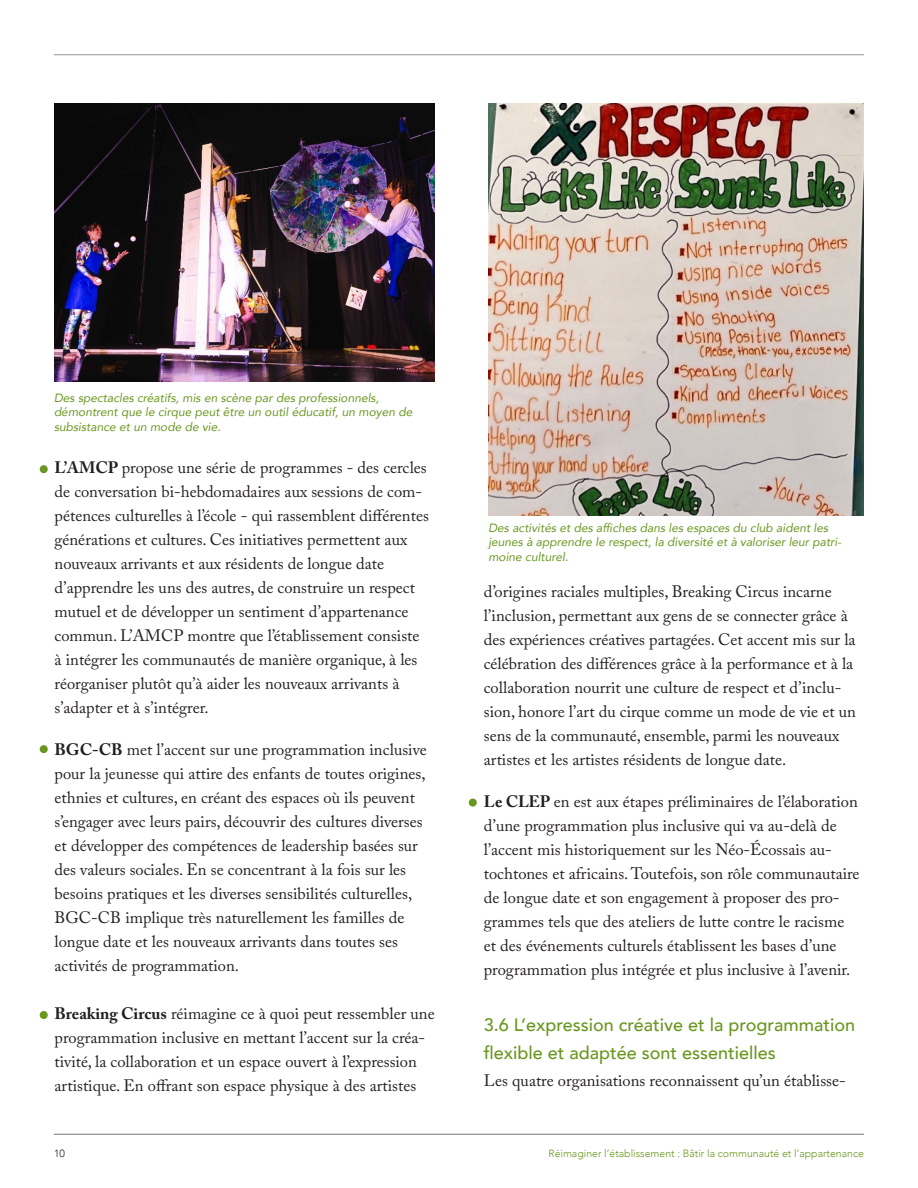
<style>
.page{position:relative;width:918px;height:1188px;background:#fff}
.page>*{position:absolute;margin:0;border:0;box-sizing:border-box;transform-origin:0 0}
.t1{font:500 18px/28.5px "Avenir";color:#69971f}
.t2{font:16.5px/24px "Adobe Caslon Pro";color:#231f20}
.t3{font:italic 12px/14.4px "Avenir";color:#69971f}
.t4{font:300 10.5px "Avenir";color:#69971f}
.t5{font:300 10.5px "Avenir";color:#231f20}
.s1{font-weight:700}
</style>
<div class="page">
<hr style="left:54px;top:54px;width:810px;height:1px;background:#939598">
<hr style="left:54px;top:1134px;width:810px;height:1px;background:#939598">
<img style="left:54px;top:104px;width:381px;height:278px">
<div style="left:40px;top:745px;width:8px;height:8px;background:#69971f;border-radius:50%"></div>
<div style="left:40px;top:465px;width:8px;height:8px;background:#69971f;border-radius:50%"></div>
<div style="left:40px;top:1011px;width:8px;height:8px;background:#69971f;border-radius:50%"></div>
<img style="left:488px;top:104px;width:375px;height:411px">
<div style="left:469px;top:799px;width:8px;height:8px;background:#69971f;border-radius:50%"></div>
<p class="t3" style="left:54px;top:391px;width:360px">Des spectacles créatifs, mis en scène par des professionnels, démontrent que le cirque peut être un outil éducatif, un moyen de subsistance et un mode de vie.</p>
<p class="t2" style="left:55px;top:456px;width:376px"><span class="s1">L’AMCP</span> propose une série de programmes - des cercles de conversation bi-hebdomadaires aux sessions de com&shy;pétences culturelles à l’école - qui rassemblent différentes générations et cultures. Ces initiatives permettent aux nouveaux arrivants et aux résidents de longue date d’apprendre les uns des autres, de construire un respect mutuel et de développer un sentiment d’appartenance commun. L’AMCP montre que l’établissement consiste à intégrer les communautés de manière organique, à les réorganiser plutôt qu’à aider les nouveaux arrivants à s’adapter et à s’intégrer.</p>
<p class="t2" style="left:55px;top:738px;width:374px"><span class="s1">BGC-CB</span> met l’accent sur une programmation inclusive pour la jeunesse qui attire des enfants de toutes origines, ethnies et cultures, en créant des espaces où ils peuvent s’engager avec leurs pairs, découvrir des cultures diverses et développer des compétences de leadership basées sur des valeurs sociales. En se concentrant à la fois sur les besoins pratiques et les diverses sensibilités culturelles, BGC-CB implique très naturellement les familles de longue date et les nouveaux arrivants dans toutes ses activités de programmation.</p>
<p class="t2" style="left:55px;top:1002px;width:382px"><span class="s1">Breaking Circus</span> réimagine ce à quoi peut ressembler une programmation inclusive en mettant l’accent sur la créa&shy;tivité, la collaboration et un espace ouvert à l’expression artistique. En offrant son espace physique à des artistes</p>
<p class="t5" style="left:54px;top:1148px;width:12px">10</p>
<p class="t3" style="left:488px;top:520px;width:355px">Des activités et des affiches dans les espaces du club aident les jeunes à apprendre le respect, la diversité et à valoriser leur patri&shy;moine culturel.</p>
<p class="t2" style="left:484px;top:579px;width:374px">d’origines raciales multiples, Breaking Circus incarne l’inclusion, permettant aux gens de se connecter grâce à des expériences créatives partagées. Cet accent mis sur la célébration des différences grâce à la performance et à la collaboration nourrit une culture de respect et d’inclu&shy;sion, honore l’art du cirque comme un mode de vie et un sens de la communauté, ensemble, parmi les nouveaux artistes et les artistes résidents de longue date.</p>
<p class="t2" style="left:484px;top:789px;width:377px"><span class="s1">Le CLEP</span> en est aux étapes préliminaires de l’élaboration d’une programmation plus inclusive qui va au-delà de l’accent mis historiquement sur les Néo-Écossais au&shy;tochtones et africains. Toutefois, son rôle communautaire de longue date et son engagement à proposer des pro&shy;grammes tels que des ateliers de lutte contre le racisme et des événements culturels établissent les bases d’une programmation plus intégrée et plus inclusive à l’avenir.</p>
<p class="t1" style="left:484px;top:1009px;width:373px">3.6 L’expression créative et la programmation flexible et adaptée sont essentielles</p>
<p class="t2" style="left:484px;top:1068px;width:363px">Les quatre organisations reconnaissent qu’un établisse-</p>
<p class="t4" style="left:548px;top:1148px;width:317px">Réimaginer l’établissement : Bâtir la communauté et l’appartenance</p>
</div>
